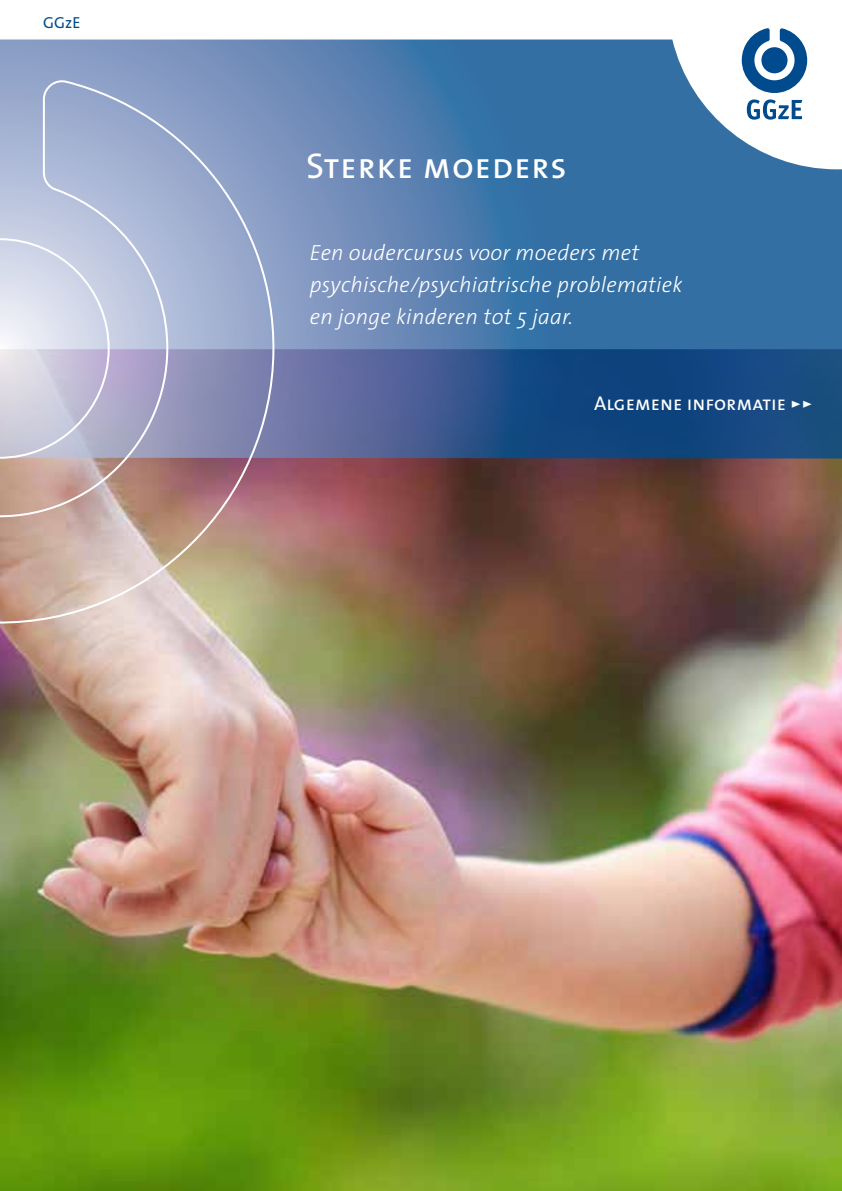
<style>
.page{position:relative;width:842px;height:1191px;background:#fff}
.page>*{position:absolute;margin:0;border:0;box-sizing:border-box;transform-origin:0 0}
.t1{font:36px "The Sans Caps";letter-spacing:.02em;color:#fff}
.t2{font:italic 300 22px/32px "The Sans";letter-spacing:.01em;color:#fff}
.t3{font:20px "The Sans Caps";color:#fff}
.t4{font:16px "The Sans";color:#004b8d}
</style>
<div class="page">
<img style="left:0;top:458px;width:842px;height:733px">
<svg style="left:0;top:40px;width:842px;height:418px;background:#4b76a7"></svg>
<svg style="left:742px;top:28px;width:65px;height:65px"></svg>
<svg style="left:747px;top:99px;width:55px;height:21px"></svg>
<svg style="left:0;top:78px;width:275px;height:548px;background:#a6a5b9"></svg>
<svg style="left:0;top:78px;width:110px;height:546px;background:#c4bfcb"></svg>
<p class="t4" style="left:43px;top:9px;width:39px">GGzE</p>
<h1 class="t1" style="left:306px;top:136px;width:262px">Sterke moeders</h1>
<p class="t2" style="left:310px;top:236px;width:374px">Een oudercursus voor moeders met psychische/psychiatrische problematiek en jonge kinderen tot 5 jaar.</p>
<p class="t3" style="left:594px;top:386px;width:220px">Algemene informatie &gt;&gt;</p>
</div>
